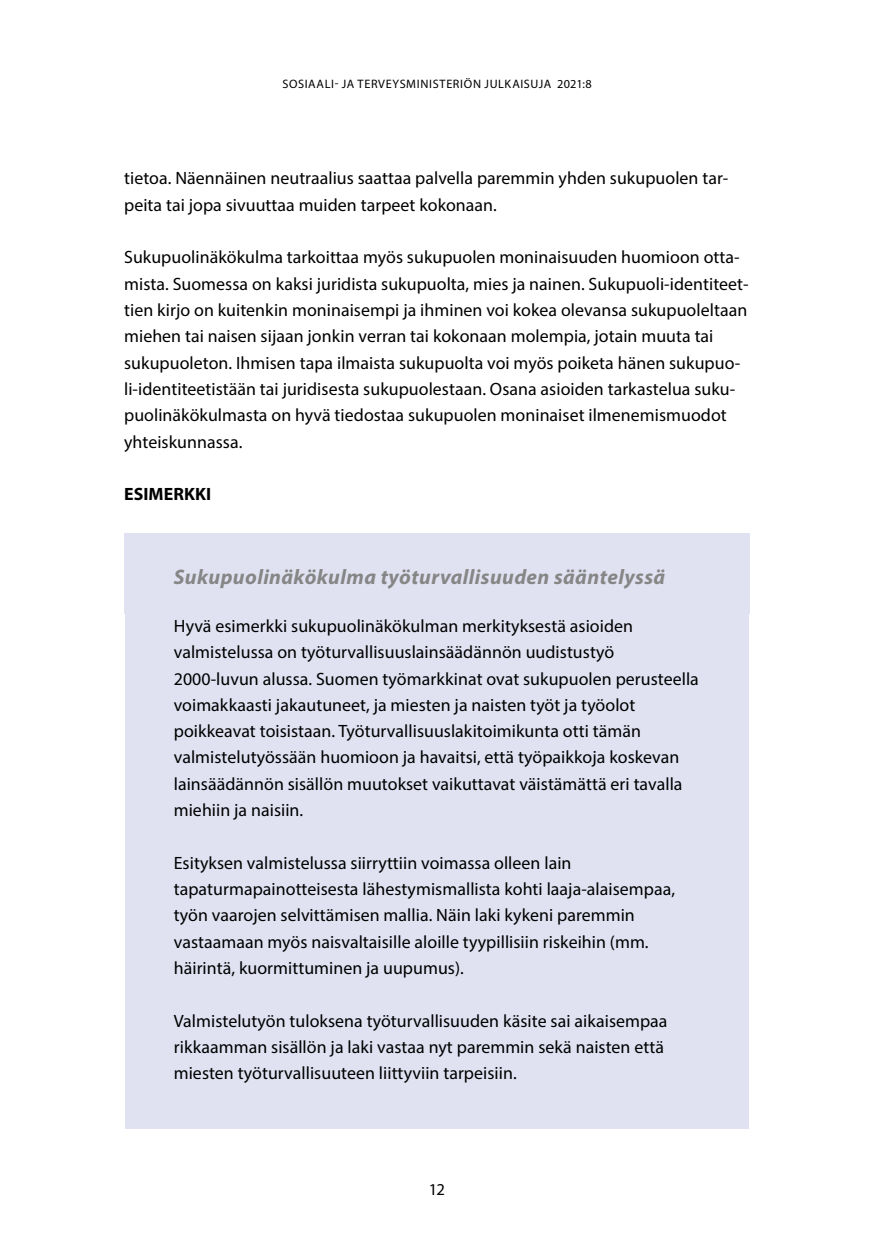
<style>
.page{position:relative;width:874px;height:1241px;background:#fff}
.page>*{position:absolute;margin:0;border:0;box-sizing:border-box;transform-origin:0 0}
.laatikko-otsikko{font:italic 700 21px "Myriad Pro";letter-spacing:.02em;color:#868686}
.Laatikkoteksti{font:17.85px/26.2px "Myriad Pro";letter-spacing:.005em;color:#000}
._01_Leipä_seuraavat{font:17.85px/26.2px "Myriad Pro";letter-spacing:.005em;color:#000}
._01_Leipä_seuraavat-2{font:700 17.85px "Myriad Pro";letter-spacing:.005em;color:#000}
.t1{font:16.62px "Myriad Pro";color:#000}
.t2{font:12.25px "Myriad Pro";letter-spacing:.05em;color:#000}
</style>
<div class="page">
<div style="left:124px;top:533px;width:625px;height:81px;background:#e0e2f2"></div>
<div style="left:125px;top:593px;width:623px;height:272px;background:#e0e2f2"></div>
<div style="left:125px;top:830px;width:623px;height:193px;background:#e0e2f2"></div>
<div style="left:125px;top:988px;width:623px;height:140px;background:#e0e2f2"></div>
<p class="t2" style="left:282px;top:76px;width:310px">SOSIAALI- JA TERVEYSMINISTERIÖN JULKAISUJA 2021:8</p>
<p class="_01_Leipä_seuraavat" style="left:124px;top:165px;width:605px">tietoa. Näennäinen neutraalius saattaa palvella paremmin yhden sukupuolen tar&shy;peita tai jopa sivuuttaa muiden tarpeet kokonaan.</p>
<p class="_01_Leipä_seuraavat" style="left:124px;top:244px;width:625px">Sukupuolinäkökulma tarkoittaa myös sukupuolen moninaisuuden huomioon otta&shy;mista. Suomessa on kaksi juridista sukupuolta, mies ja nainen. Sukupuoli-identiteet&shy;tien kirjo on kuitenkin moninaisempi ja ihminen voi kokea olevansa sukupuoleltaan miehen tai naisen sijaan jonkin verran tai kokonaan molempia, jotain muuta tai sukupuoleton. Ihmisen tapa ilmaista sukupuolta voi myös poiketa hänen sukupuo&shy;li-identiteetistään tai juridisesta sukupuolestaan. Osana asioiden tarkastelua suku&shy;puolinäkökulmasta on hyvä tiedostaa sukupuolen moninaiset ilmenemismuodot yhteiskunnassa.</p>
<p class="_01_Leipä_seuraavat-2" style="left:124px;top:482px;width:88px">ESIMERKKI</p>
<p class="laatikko-otsikko" style="left:174px;top:563px;width:492px">Sukupuolinäkökulma työturvallisuuden sääntelyssä</p>
<p class="Laatikkoteksti" style="left:174px;top:612px;width:526px">Hyvä esimerkki sukupuolinäkökulman merkityksestä asioiden valmistelussa on työturvallisuuslainsäädännön uudistustyö 2000-luvun alussa. Suomen työmarkkinat ovat sukupuolen perusteella voimakkaasti jakautuneet, ja miesten ja naisten työt ja työolot poikkeavat toisistaan. Työturvallisuuslakitoimikunta otti tämän valmistelutyössään huomioon ja havaitsi, että työpaikkoja koskevan lainsäädännön sisällön muutokset vaikuttavat väistämättä eri tavalla miehiin ja naisiin.</p>
<p class="Laatikkoteksti" style="left:174px;top:849px;width:502px">Esityksen valmistelussa siirryttiin voimassa olleen lain tapaturmapainotteisesta lähestymismallista kohti laaja-alaisempaa, työn vaarojen selvittämisen mallia. Näin laki kykeni paremmin vastaamaan myös naisvaltaisille aloille tyypillisiin riskeihin (mm. häirintä, kuormittuminen ja uupumus).</p>
<p class="Laatikkoteksti" style="left:174px;top:1007px;width:495px">Valmistelutyön tuloksena työturvallisuuden käsite sai aikaisempaa rikkaamman sisällön ja laki vastaa nyt paremmin sekä naisten että miesten työturvallisuuteen liittyviin tarpeisiin.</p>
<p class="t1" style="left:429px;top:1178px;width:18px">12</p>
</div>
